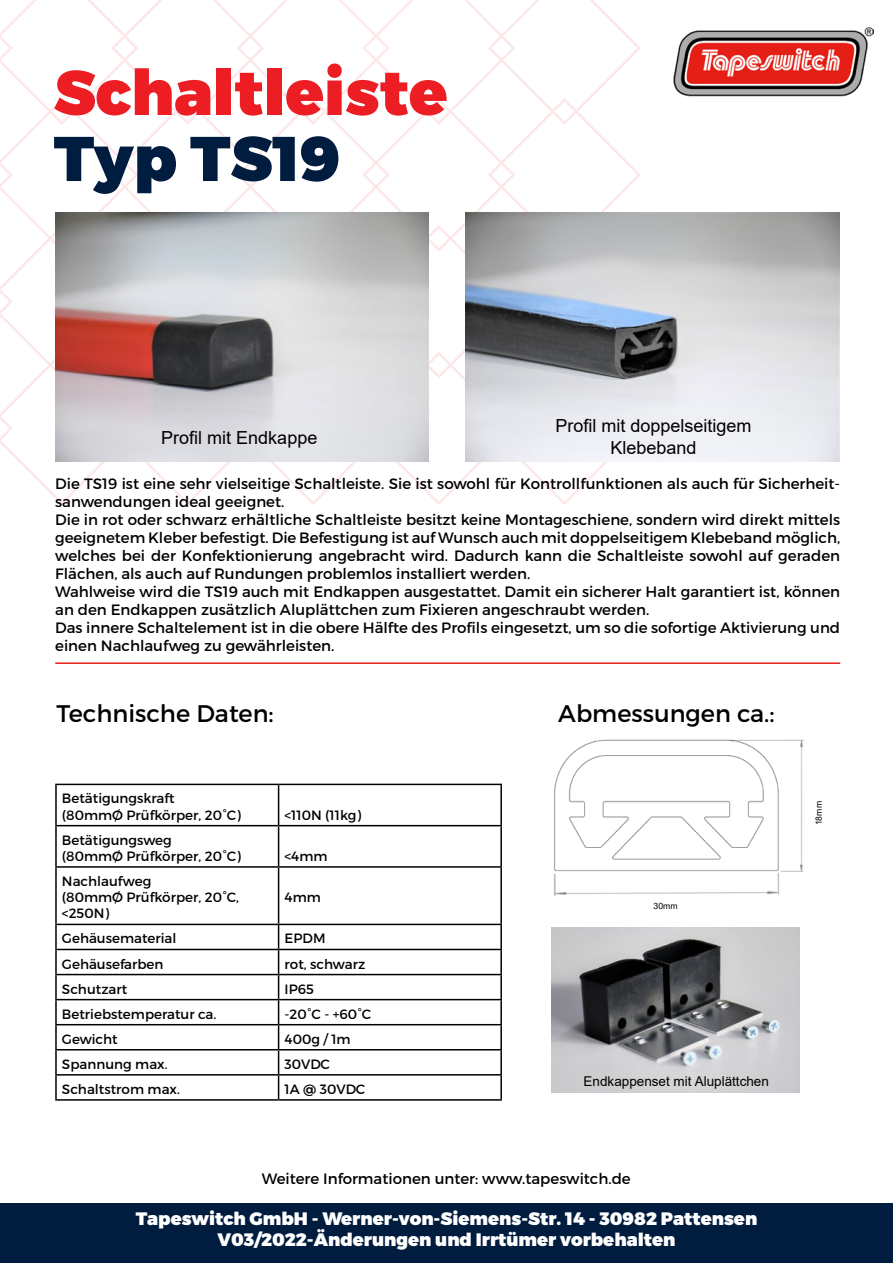
<style>
.page{position:relative;width:893px;height:1263px;background:#fff}
.page>*{position:absolute;margin:0;border:0;box-sizing:border-box;transform-origin:0 0}
.t1{font:900 63px "Montserrat";color:#ed1d24}
.t2{font:900 63px "Montserrat";color:#001c3f}
.t3{font:24px "Montserrat";color:#000}
.t4{font:900 18px/21.6px "Montserrat";color:#fff;text-align:center}
.t5{font:18px/21.6px "Arial";color:#000;text-align:center}
.t6{font:15px/18px "Montserrat";color:#000}
.t7{font:13.5px/16.2px "Montserrat";color:#000}
.t8{font:13.5px "Arial";color:#000}
.t9{font:8.7px "Arial";color:#000}
</style>
<div class="page">
<img style="left:673px;top:26px;width:201px;height:70px">
<svg style="left:0;top:0;width:643px;height:505px"></svg>
<div style="left:0;top:1203px;width:893px;height:60px;background:#001c3f"></div>
<hr style="left:55px;top:662px;width:785px;height:2px;background:#e51f16">
<hr style="left:55px;top:784px;width:224px;height:1px;background:#000">
<hr style="left:55px;top:785px;width:2px;height:40px;background:#000">
<hr style="left:279px;top:784px;width:223px;height:1px;background:#000">
<hr style="left:278px;top:785px;width:1px;height:40px;background:#000">
<hr style="left:500px;top:785px;width:2px;height:40px;background:#000">
<hr style="left:55px;top:825px;width:224px;height:1px;background:#000">
<hr style="left:55px;top:826px;width:2px;height:40px;background:#000">
<hr style="left:279px;top:825px;width:223px;height:1px;background:#000">
<hr style="left:278px;top:826px;width:1px;height:40px;background:#000">
<hr style="left:500px;top:826px;width:2px;height:40px;background:#000">
<hr style="left:55px;top:866px;width:224px;height:2px;background:#000">
<hr style="left:55px;top:868px;width:2px;height:56px;background:#000">
<hr style="left:279px;top:866px;width:223px;height:2px;background:#000">
<hr style="left:278px;top:868px;width:1px;height:56px;background:#000">
<hr style="left:500px;top:868px;width:2px;height:56px;background:#000">
<hr style="left:55px;top:924px;width:224px;height:1px;background:#000">
<hr style="left:55px;top:925px;width:2px;height:24px;background:#000">
<hr style="left:279px;top:924px;width:223px;height:1px;background:#000">
<hr style="left:500px;top:925px;width:2px;height:24px;background:#000">
<hr style="left:55px;top:949px;width:224px;height:1px;background:#000">
<hr style="left:55px;top:950px;width:2px;height:24px;background:#000">
<hr style="left:279px;top:949px;width:223px;height:1px;background:#000">
<hr style="left:500px;top:950px;width:2px;height:24px;background:#000">
<hr style="left:55px;top:974px;width:224px;height:1px;background:#000">
<hr style="left:55px;top:975px;width:2px;height:24px;background:#000">
<hr style="left:279px;top:974px;width:223px;height:1px;background:#000">
<hr style="left:500px;top:975px;width:2px;height:24px;background:#000">
<hr style="left:55px;top:999px;width:224px;height:1px;background:#000">
<hr style="left:55px;top:1000px;width:2px;height:24px;background:#000">
<hr style="left:279px;top:999px;width:223px;height:1px;background:#000">
<hr style="left:500px;top:1000px;width:2px;height:24px;background:#000">
<hr style="left:55px;top:1024px;width:224px;height:1px;background:#000">
<hr style="left:55px;top:1025px;width:2px;height:24px;background:#000">
<hr style="left:279px;top:1024px;width:223px;height:1px;background:#000">
<hr style="left:500px;top:1025px;width:2px;height:24px;background:#000">
<hr style="left:55px;top:1049px;width:224px;height:1px;background:#000">
<hr style="left:55px;top:1050px;width:2px;height:24px;background:#000">
<hr style="left:279px;top:1049px;width:223px;height:1px;background:#000">
<hr style="left:500px;top:1050px;width:2px;height:24px;background:#000">
<hr style="left:55px;top:1074px;width:224px;height:1px;background:#000">
<hr style="left:55px;top:1075px;width:2px;height:24px;background:#000">
<hr style="left:279px;top:1074px;width:223px;height:1px;background:#000">
<svg style="left:278px;top:925px;width:1px;height:174px"></svg>
<hr style="left:500px;top:1075px;width:2px;height:24px;background:#000">
<hr style="left:55px;top:1099px;width:224px;height:2px;background:#000">
<hr style="left:279px;top:1099px;width:223px;height:2px;background:#000">
<img style="left:55px;top:213px;width:374px;height:249px">
<img style="left:554px;top:739px;width:250px;height:157px">
<img style="left:552px;top:927px;width:247px;height:165px">
<img style="left:466px;top:213px;width:373px;height:249px">
<h1 class="t1" style="left:54px;top:53px;width:395px">Schaltleiste</h1>
<h1 class="t2" style="left:54px;top:119px;width:288px">Typ TS19</h1>
<p class="t5" style="left:161px;top:427px;width:158px">Profil mit Endkappe</p>
<p class="t5" style="left:556px;top:415px;width:198px">Profil mit doppelseitigem<br>Klebeband</p>
<p class="t6" style="left:55px;top:474px;width:786px">Die TS19 ist eine sehr vielseitige Schaltleiste. Sie ist sowohl für Kontrollfunktionen als auch für Sicherheit&shy;sanwendungen ideal geeignet.<br>Die in rot oder schwarz erhältliche Schaltleiste besitzt keine Montageschiene, sondern wird direkt mittels geeignetem Kleber befestigt. Die Befestigung ist auf Wunsch auch mit doppelseitigem Klebeband möglich, welches bei der Konfektionierung angebracht wird. Dadurch kann die Schaltleiste sowohl auf geraden Flächen, als auch auf Rundungen problemlos installiert werden.<br>Wahlweise wird die TS19 auch mit Endkappen ausgestattet. Damit ein sicherer Halt garantiert ist, können an den Endkappen zusätzlich Aluplättchen zum Fixieren angeschraubt werden.<br>Das innere Schaltelement ist in die obere Hälfte des Profils eingesetzt, um so die sofortige Aktivierung und einen Nachlaufweg zu gewährleisten.</p>
<h2 class="t3" style="left:57px;top:698px;width:219px">Technische Daten:</h2>
<h2 class="t3" style="left:558px;top:698px;width:218px">Abmessungen ca.:</h2>
<p class="t7" style="left:62px;top:790px;width:180px">Betätigungskraft<br>(80mmØ Prüfkörper, 20°C)</p>
<p class="t7" style="left:62px;top:832px;width:180px">Betätigungsweg<br>(80mmØ Prüfkörper, 20°C)</p>
<p class="t7" style="left:62px;top:873px;width:179px">Nachlaufweg<br>(80mmØ Prüfkörper, 20°C, &lt;250N)</p>
<p class="t7" style="left:285px;top:807px;width:78px">&lt;110N (11kg)</p>
<p class="t7" style="left:285px;top:848px;width:44px">&lt;4mm</p>
<p class="t7" style="left:285px;top:889px;width:38px">4mm</p>
<p class="t7" style="left:62px;top:930px;width:116px">Gehäusematerial</p>
<p class="t7" style="left:285px;top:930px;width:42px">EPDM</p>
<p class="t7" style="left:62px;top:955px;width:103px">Gehäusefarben</p>
<p class="t7" style="left:285px;top:955px;width:82px">rot, schwarz</p>
<p class="t7" style="left:62px;top:981px;width:67px">Schutzart</p>
<p class="t7" style="left:285px;top:981px;width:31px">IP65</p>
<p class="t7" style="left:62px;top:1006px;width:156px">Betriebstemperatur ca.</p>
<p class="t7" style="left:285px;top:1006px;width:88px">-20°C - +60°C</p>
<p class="t7" style="left:62px;top:1031px;width:57px">Gewicht</p>
<p class="t7" style="left:285px;top:1031px;width:68px">400g / 1m</p>
<p class="t7" style="left:62px;top:1056px;width:107px">Spannung max.</p>
<p class="t7" style="left:285px;top:1056px;width:47px">30VDC</p>
<p class="t7" style="left:62px;top:1081px;width:120px">Schaltstrom max.</p>
<p class="t7" style="left:285px;top:1081px;width:82px">1A @ 30VDC</p>
<p class="t9" style="left:654px;top:900px;width:26px">30mm</p>
<p class="t8" style="left:584px;top:1071px;width:187px">Endkappenset mit Aluplättchen</p>
<p class="t6" style="left:262px;top:1169px;width:370px">Weitere Informationen unter: www.tapeswitch.de</p>
<p class="t4" style="left:136px;top:1208px;width:623px">Tapeswitch GmbH - Werner-von-Siemens-Str. 14 - 30982 Pattensen<br>V03/2022-Änderungen und Irrtümer vorbehalten</p>
<p class="t9" style="left:813px;top:825px;width:26px;rotate:-90deg">18mm</p>
</div>
